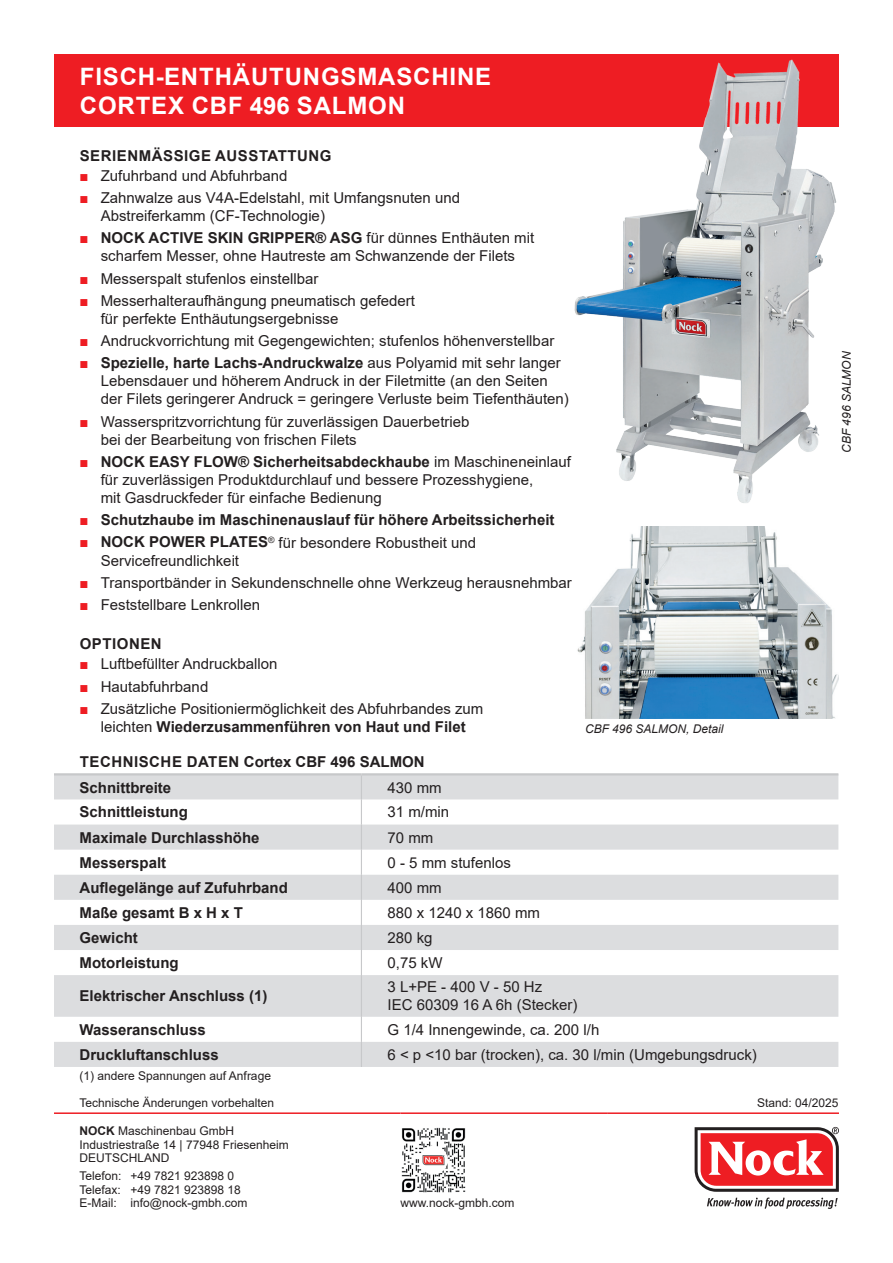
<style>
.page{position:relative;width:893px;height:1263px;background:#fff}
.page>*{position:absolute;margin:0;border:0;box-sizing:border-box;transform-origin:0 0}
.t1{font:700 24px/28.8px "Arial";letter-spacing:.035em;color:#fff}
.t2{font:15px/18px "Arial";color:#231f20}
.t3{font:700 15px/26.2px "Arial";color:#231f20}
.t4{font:700 15px "Arial";letter-spacing:.035em;color:#231f20}
.t5{font:12px/13.5px "Arial";color:#231f20}
.t6{font:italic 12px "Arial";color:#231f20}
.s1{color:#ee1d23}
.s2{font-weight:700}
.s3{font-weight:400;color:#ee1d23}
</style>
<div class="page">
<svg style="left:54px;top:775px;width:784px;height:292px;fill:#dcdddf"></svg>
<svg style="left:361px;top:775px;width:1px;height:200px"></svg>
<hr style="left:361px;top:975px;width:1px;height:42px;background:#c7c8ca">
<svg style="left:361px;top:1017px;width:1px;height:50px"></svg>
<hr style="left:54px;top:773px;width:307px;height:2px;background:#c7c8ca">
<hr style="left:361px;top:773px;width:477px;height:2px;background:#c7c8ca">
<div style="left:54px;top:54px;width:785px;height:44px;background:#ee1d23"></div>
<div style="left:54px;top:83px;width:785px;height:44px;background:#ee1d23"></div>
<img style="left:574px;top:59px;width:263px;height:444px">
<img style="left:577px;top:526px;width:262px;height:192px">
<hr style="left:54px;top:1112px;width:347px;height:2px;background:#ee1d23">
<hr style="left:401px;top:1112px;width:207px;height:2px;background:#ee1d23">
<hr style="left:608px;top:1112px;width:231px;height:2px;background:#ee1d23">
<img style="left:401px;top:1127px;width:65px;height:66px">
<svg style="left:695px;top:1127px;width:144px;height:82px"></svg>
<h1 class="t1" style="left:80px;top:62px;width:413px">FISCH-ENTHÄUTUNGSMASCHINE<br>CORTEX CBF 496 SALMON</h1>
<p class="t4" style="left:80px;top:145px;width:253px">SERIENMÄSSIGE AUSSTATTUNG</p>
<p class="t2" style="left:80px;top:167px;width:210px"><span class="s1">■</span> Zufuhrband und Abfuhrband</p>
<p class="t2" style="left:101px;top:189px;width:361px;text-indent:-21px"><span class="s1">■</span> Zahnwalze aus V4A-Edelstahl, mit Umfangsnuten und<br>Abstreiferkamm (CF-Technologie)</p>
<p class="t2" style="left:80px;top:229px;width:456px;text-align:center"><span class="s1">■</span> <span class="s2">NOCK ACTIVE SKIN GRIPPER® ASG</span> für dünnes Enthäuten mit scharfem Messer, ohne Hautreste am Schwanzende der Filets</p>
<p class="t2" style="left:80px;top:269px;width:240px"><span class="s1">■</span> Messerspalt stufenlos einstellbar</p>
<p class="t2" style="left:101px;top:292px;width:316px;text-indent:-21px"><span class="s1">■</span> Messerhalteraufhängung pneumatisch gefedert für perfekte Enthäutungsergebnisse</p>
<p class="t2" style="left:80px;top:332px;width:476px"><span class="s1">■</span> Andruckvorrichtung mit Gegengewichten; stufenlos höhenverstellbar</p>
<p class="t2" style="left:101px;top:354px;width:470px;text-indent:-21px"><span class="s1">■</span> <span class="s2">Spezielle, harte Lachs-Andruckwalze</span> aus Polyamid mit sehr langer<br>Lebensdauer und höherem Andruck in der Filetmitte (an den Seiten der Filets geringerer Andruck = geringere Verluste beim Tiefenthäuten)</p>
<p class="t2" style="left:101px;top:412px;width:370px;text-indent:-21px"><span class="s1">■</span> Wasserspritzvorrichtung für zuverlässigen Dauerbetrieb bei der Bearbeitung von frischen Filets</p>
<p class="t2" style="left:101px;top:453px;width:472px;text-indent:-21px"><span class="s1">■</span> <span class="s2">NOCK EASY FLOW® Sicherheitsabdeckhaube</span> im Maschineneinlauf für zuverlässigen Produktdurchlauf und bessere Prozesshygiene,<br>mit Gasdruckfeder für einfache Bedienung</p>
<p class="t3" style="left:80px;top:507px;width:476px"><span class="s3">■</span> Schutzhaube im Maschinenauslauf für höhere Arbeitssicherheit</p>
<p class="t2" style="left:101px;top:533px;width:377px;text-indent:-21px"><span class="s1">■</span> <span class="s2">NOCK POWER PLATES</span><sup>®</sup> für besondere Robustheit und<br>Servicefreundlichkeit</p>
<p class="t2" style="left:80px;top:573px;width:494px"><span class="s1">■</span> Transportbänder in Sekundenschnelle ohne Werkzeug herausnehmbar</p>
<p class="t2" style="left:80px;top:596px;width:182px"><span class="s1">■</span> Feststellbare Lenkrollen</p>
<p class="t4" style="left:80px;top:633px;width:84px">OPTIONEN</p>
<p class="t2" style="left:80px;top:655px;width:200px"><span class="s1">■</span> Luftbefüllter Andruckballon</p>
<p class="t2" style="left:80px;top:677px;width:130px"><span class="s1">■</span> Hautabfuhrband</p>
<p class="t2" style="left:80px;top:699px;width:405px;text-align:center"><span class="s1">■</span> Zusätzliche Positioniermöglichkeit des Abfuhrbandes zum leichten <span class="s2">Wiederzusammenführen von Haut und Filet</span></p>
<p class="t3" style="left:80px;top:748px;width:347px">TECHNISCHE DATEN Cortex CBF 496 SALMON<br>Schnittbreite</p>
<p class="t2" style="left:387px;top:778px;width:56px">430 mm</p>
<p class="t6" style="left:585px;top:720px;width:140px">CBF 496 SALMON, Detail</p>
<p class="t3" style="left:80px;top:799px;width:110px">Schnittleistung</p>
<p class="t2" style="left:387px;top:803px;width:63px">31 m/min</p>
<p class="t3" style="left:80px;top:824px;width:182px">Maximale Durchlasshöhe</p>
<p class="t2" style="left:387px;top:828px;width:47px">70 mm</p>
<p class="t3" style="left:80px;top:849px;width:88px">Messerspalt</p>
<p class="t2" style="left:387px;top:853px;width:125px">0 - 5 mm stufenlos</p>
<p class="t3" style="left:80px;top:874px;width:210px">Auflegelänge auf Zufuhrband</p>
<p class="t2" style="left:387px;top:878px;width:56px">400 mm</p>
<p class="t3" style="left:80px;top:899px;width:165px">Maße gesamt B x H x T</p>
<p class="t2" style="left:387px;top:903px;width:154px">880 x 1240 x 1860 mm</p>
<p class="t3" style="left:80px;top:925px;width:60px">Gewicht</p>
<p class="t2" style="left:387px;top:928px;width:47px">280 kg</p>
<p class="t3" style="left:80px;top:950px;width:101px">Motorleistung</p>
<p class="t2" style="left:387px;top:953px;width:57px">0,75 kW</p>
<p class="t3" style="left:80px;top:983px;width:189px">Elektrischer Anschluss (1)</p>
<p class="t2" style="left:387px;top:978px;width:192px">3 L+PE - 400 V - 50 Hz<br>IEC 60309 16 A 6h (Stecker)</p>
<p class="t3" style="left:80px;top:1016px;width:128px">Wasseranschluss</p>
<p class="t2" style="left:387px;top:1020px;width:213px">G 1/4 Innengewinde, ca. 200 l/h</p>
<p class="t3" style="left:80px;top:1041px;width:141px">Druckluftanschluss</p>
<p class="t2" style="left:387px;top:1045px;width:371px">6 &lt; p &lt;10 bar (trocken), ca. 30 l/min (Umgebungsdruck)</p>
<p class="t6" style="left:839px;top:453px;width:103px;rotate:-90deg">CBF 496 SALMON</p>
<p class="t5" style="left:80px;top:1069px;width:193px">(1) andere Spannungen auf Anfrage</p>
<p class="t5" style="left:80px;top:1096px;width:196px">Technische Änderungen vorbehalten</p>
<p class="t5" style="left:757px;top:1096px;width:83px">Stand: 04/2025</p>
<p class="t5" style="left:80px;top:1124px;width:211px"><span class="s2">NOCK</span> Maschinenbau GmbH<br>Industriestraße 14 | 77948 Friesenheim<br>DEUTSCHLAND</p>
<p class="t5" style="left:80px;top:1169px;width:169px">Telefon: +49 7821 923898 0<br>Telefax: +49 7821 923898 18<br>E-Mail: info@nock-gmbh.com</p>
<p class="t5" style="left:401px;top:1196px;width:116px">www.nock-gmbh.com</p>
</div>
